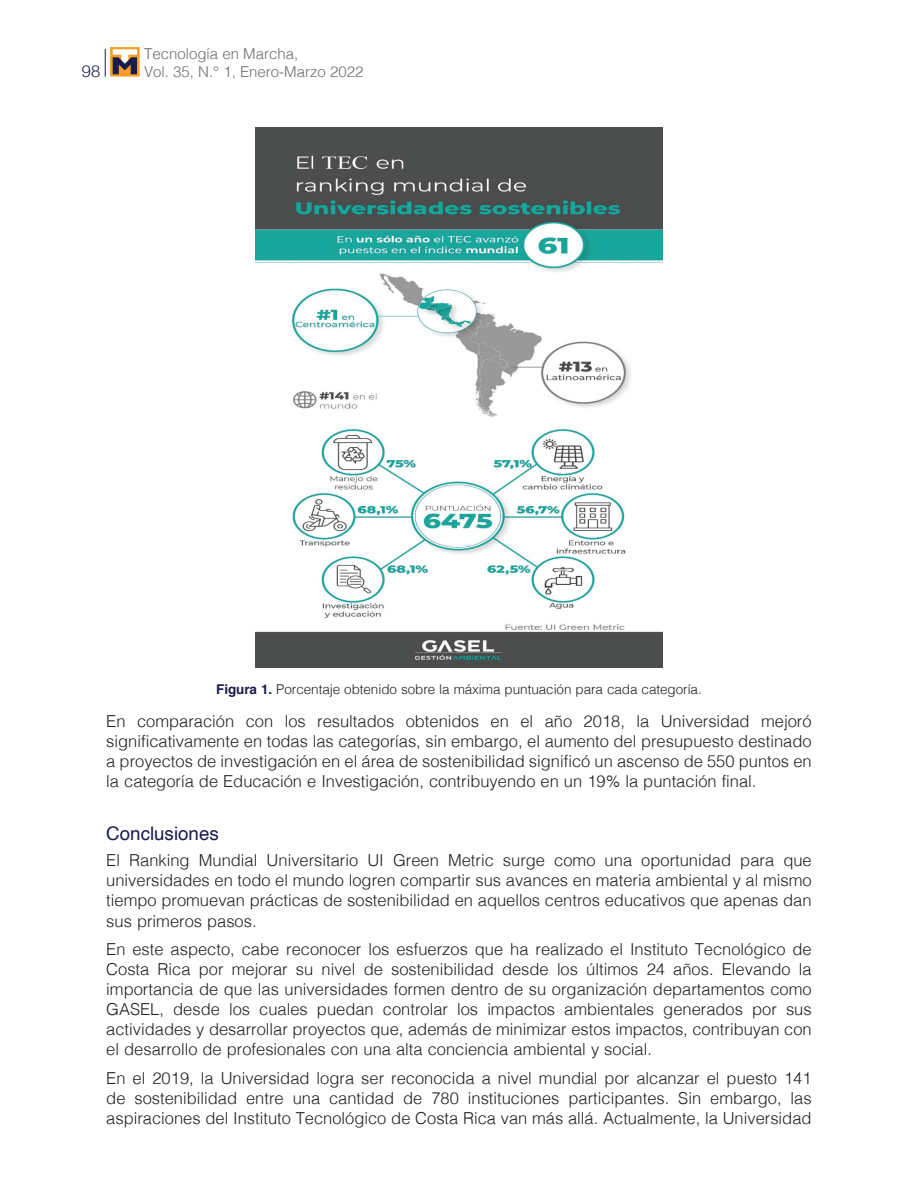
<style>
.page{position:relative;width:918px;height:1188px;background:#fff}
.page>*{position:absolute;margin:0;border:0;box-sizing:border-box;transform-origin:0 0}
.t1{font:18.75px "Helvetica";color:#1a1c4c}
.t2{font:300 16.5px/20.1px "Helvetica";color:#231f20;text-align:justify}
.t3{font:300 16.5px "Helvetica Neue";color:#1a1c4c}
.t4{font:300 15px "Helvetica";color:#6c6d70}
.t5{font:300 13.5px "Helvetica";letter-spacing:-.005em;color:#231f20}
.s1{font-weight:700;color:#1a1c4c}
</style>
<div class="page">
<svg style="left:105px;top:49px;width:1px;height:28px"></svg>
<svg style="left:110px;top:47px;width:30px;height:30px"></svg>
<svg style="left:113px;top:49px;width:24px;height:25px"></svg>
<img style="left:255px;top:128px;width:408px;height:540px">
<p class="t4" style="left:144px;top:40px;width:156px">Tecnología en Marcha,</p>
<p class="t3" style="left:82px;top:57px;width:20px">98</p>
<p class="t4" style="left:144px;top:58px;width:221px">Vol. 35, N.° 1, Enero-Marzo 2022</p>
<p class="t5" style="left:216px;top:678px;width:487px"><span class="s1">Figura 1.</span> Porcentaje obtenido sobre la máxima puntuación para cada categoría.</p>
<p class="t2" style="left:106px;top:710px;width:707px">En comparación con los resultados obtenidos en el año 2018, la Universidad mejoró significativamente en todas las categorías, sin embargo, el aumento del presupuesto destinado a proyectos de investigación en el área de sostenibilidad significó un ascenso de 550 puntos en la categoría de Educación e Investigación, contribuyendo en un 19% la puntación final.</p>
<p class="t1" style="left:106px;top:819px;width:114px">Conclusiones</p>
<p class="t2" style="left:106px;top:849px;width:707px">El Ranking Mundial Universitario UI Green Metric surge como una oportunidad para que universidades en todo el mundo logren compartir sus avances en materia ambiental y al mismo tiempo promuevan prácticas de sostenibilidad en aquellos centros educativos que apenas dan sus primeros pasos.</p>
<p class="t2" style="left:106px;top:938px;width:707px">En este aspecto, cabe reconocer los esfuerzos que ha realizado el Instituto Tecnológico de Costa Rica por mejorar su nivel de sostenibilidad desde los últimos 24 años. Elevando la importancia de que las universidades formen dentro de su organización departamentos como GASEL, desde los cuales puedan controlar los impactos ambientales generados por sus actividades y desarrollar proyectos que, además de minimizar estos impactos, contribuyan con el desarrollo de profesionales con una alta conciencia ambiental y social.</p>
<p class="t2" style="left:106px;top:1067px;width:707px">En el 2019, la Universidad logra ser reconocida a nivel mundial por alcanzar el puesto 141 de sostenibilidad entre una cantidad de 780 instituciones participantes. Sin embargo, las aspiraciones del Instituto Tecnológico de Costa Rica van más allá. Actualmente, la Universidad</p>
</div>
